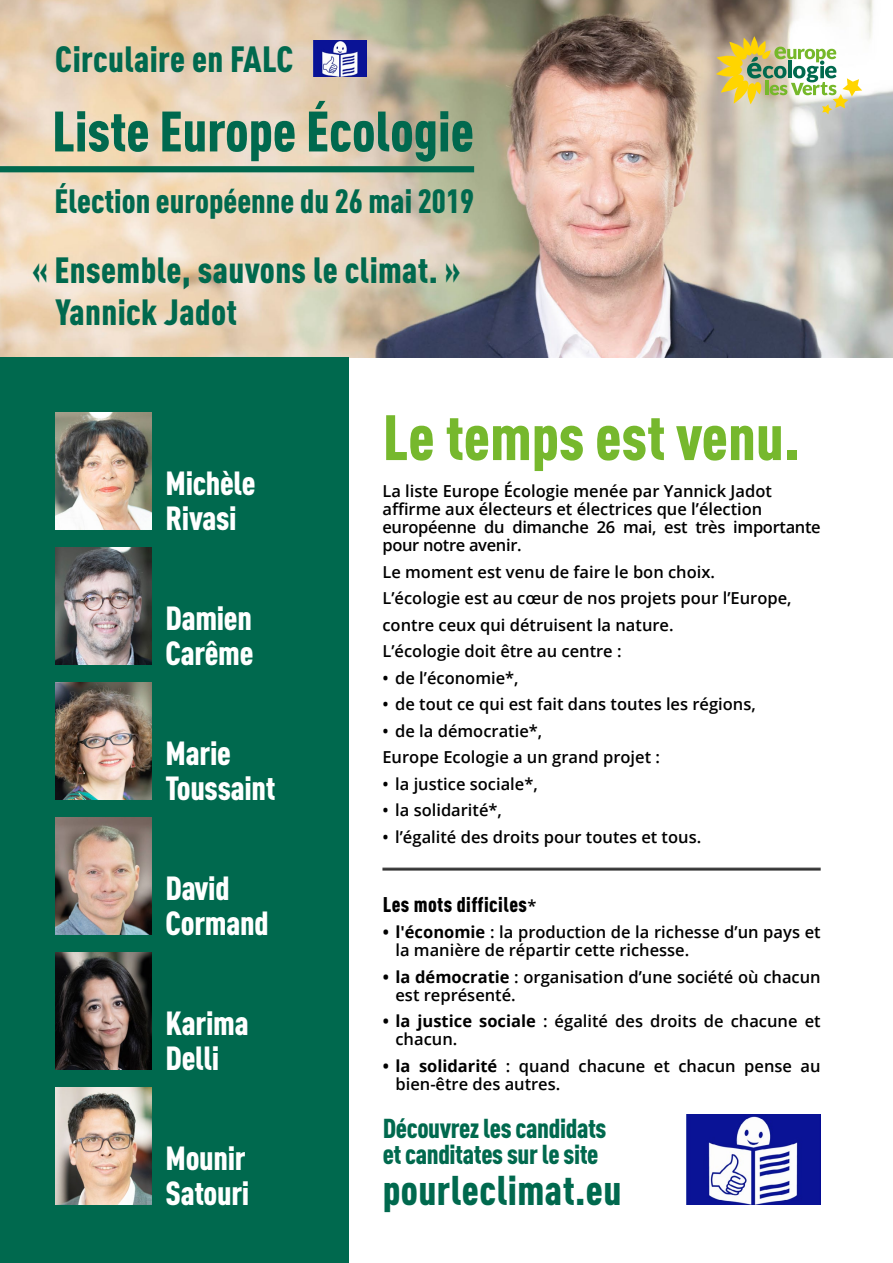
<style>
.page{position:relative;width:893px;height:1263px;background:#fff}
.page>*{position:absolute;margin:0;border:0;box-sizing:border-box;transform-origin:0 0}
.t1{font:900 63px "DIN Cond";color:#76b82d}
.t2{font:900 56.1px "DIN Cond";color:#00694e}
.t3{font:900 40.95px "DIN Cond";letter-spacing:.01em;color:#00694e}
.t4{font:900 36px/42.8px "DIN Cond";letter-spacing:.01em;color:#00694e}
.t5{font:900 33.15px "DIN Cond";color:#00694e}
.t6{font:900 33px/34.5px "DIN Cond";letter-spacing:-.01em;color:#fff}
.t7{font:900 27px/25.5px "DIN Cond";letter-spacing:-.015em;color:#00694e}
.t8{font:900 21px "DIN Cond";letter-spacing:.02em;color:#000}
.t9{font:600 16.5px/18px "Open Sans";color:#000}
.s1{font-family:"Open Sans";font-weight:600;font-size:16.5px}
.s2{font-weight:700}
</style>
<div class="page">
<img style="left:0;top:0;width:893px;height:357px">
<svg style="left:716px;top:36px;width:146px;height:78px"></svg>
<div style="left:0;top:357px;width:348px;height:906px;background:#00694e"></div>
<img style="left:55px;top:412px;width:96px;height:118px">
<img style="left:55px;top:547px;width:96px;height:118px">
<img style="left:55px;top:682px;width:96px;height:118px">
<img style="left:55px;top:817px;width:96px;height:118px">
<img style="left:55px;top:952px;width:96px;height:118px">
<img style="left:55px;top:1087px;width:96px;height:118px">
<div style="left:0;top:166px;width:474px;height:6px;background:#00694e"></div>
<img style="left:687px;top:1114px;width:134px;height:91px">
<hr style="left:382px;top:867px;width:439px;height:3px;background:#000">
<img style="left:314px;top:41px;width:53px;height:36px">
<h3 class="t4" style="left:55px;top:37px;width:240px">Circulaire en FALC</h3>
<h2 class="t2" style="left:52px;top:96px;width:424px">Liste Europe Écologie</h2>
<h3 class="t5" style="left:55px;top:181px;width:421px">Élection européenne du 26 mai 2019</h3>
<h3 class="t4" style="left:55px;top:247px;width:407px;text-indent:-23px">« Ensemble, sauvons le climat. »<br>Yannick Jadot</h3>
<h3 class="t6" style="left:166px;top:465px;width:92px">Michèle<br>Rivasi</h3>
<h3 class="t6" style="left:166px;top:600px;width:89px">Damien<br>Carême</h3>
<h3 class="t6" style="left:166px;top:735px;width:111px">Marie<br>Toussaint</h3>
<h3 class="t6" style="left:166px;top:870px;width:105px">David<br>Cormand</h3>
<h3 class="t6" style="left:166px;top:1005px;width:85px">Karima<br>Delli</h3>
<h3 class="t6" style="left:166px;top:1140px;width:85px">Mounir<br>Satouri</h3>
<h1 class="t1" style="left:383px;top:398px;width:419px">Le temps est venu.</h1>
<p class="t9" style="left:382px;top:482px;width:440px">La liste Europe Écologie menée par Yannick Jadot affirme aux électeurs et électrices que l’élection européenne du dimanche 26 mai, est très importante pour notre avenir.</p>
<p class="t9" style="left:382px;top:558px;width:411px;line-height:26.5px">Le moment est venu de faire le bon choix.<br>L’écologie est au cœur de nos projets pour l’Europe, contre ceux qui détruisent la nature.<br>L’écologie doit être au centre :</p>
<p class="t9" style="left:382px;top:668px;width:138px">• de l’économie*,</p>
<p class="t9" style="left:382px;top:695px;width:375px">• de tout ce qui est fait dans toutes les régions,</p>
<p class="t9" style="left:382px;top:717px;width:279px;line-height:26.5px">• de la démocratie*,<br>Europe Ecologie a un grand projet :</p>
<p class="t9" style="left:382px;top:774px;width:157px">• la justice sociale*,</p>
<p class="t9" style="left:382px;top:801px;width:121px">• la solidarité*,</p>
<p class="t9" style="left:382px;top:827px;width:320px">• l’égalité des droits pour toutes et tous.</p>
<p class="t8" style="left:383px;top:891px;width:155px">Les mots difficiles<span class="s1">*</span></p>
<p class="t9" style="left:395px;top:923px;width:427px;text-indent:-13px"><span class="s2">• l'économie</span> : la production de la richesse d’un pays et la manière de répartir cette richesse.</p>
<p class="t9" style="left:395px;top:967px;width:427px;text-indent:-13px"><span class="s2">• la démocratie</span> : organisation d’une société où chacun est représenté.</p>
<p class="t9" style="left:395px;top:1012px;width:427px;text-indent:-13px"><span class="s2">• la justice sociale</span> : égalité des droits de chacune et chacun.</p>
<p class="t9" style="left:395px;top:1056px;width:427px;text-indent:-13px"><span class="s2">• la solidarité</span> : quand chacune et chacun pense au bien-être des autres.</p>
<h3 class="t7" style="left:383px;top:1115px;width:225px">Découvrez les candidats et canditates sur le site</h3>
<h3 class="t3" style="left:383px;top:1165px;width:240px">pourleclimat.eu</h3>
</div>
